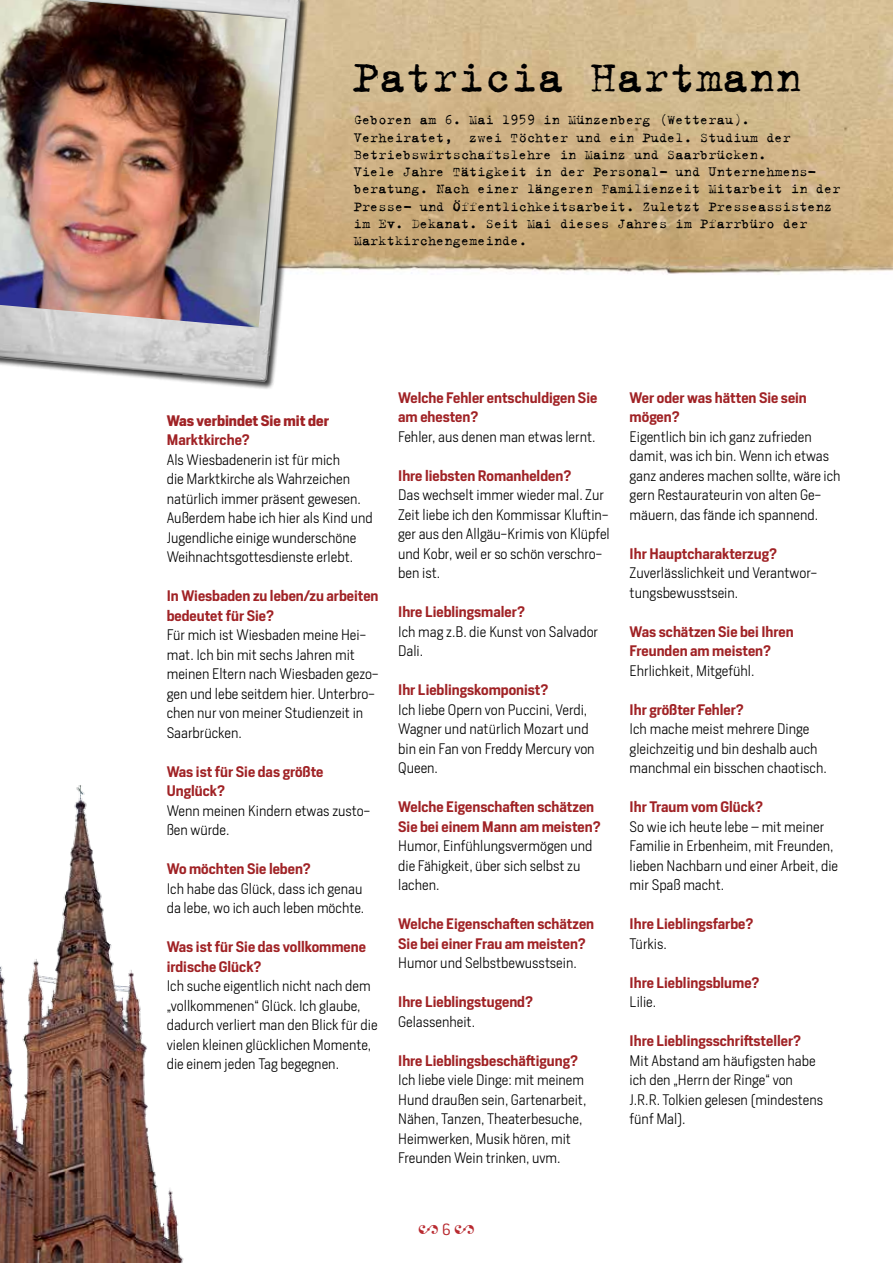
<style>
.page{position:relative;width:893px;height:1263px;background:#fff}
.page>*{position:absolute;margin:0;border:0;box-sizing:border-box;transform-origin:0 0}
.t1{font:48px "Trixie Text";color:#000}
.t2{font:18px "Adobe Garamond Pro";color:#b8292f}
.t3{font:15px/17.2px "Trixie Text";color:#000}
.t4{font:300 14.25px/19.5px "Heron Sans";color:#000}
.t5{font:600 14.25px/19.5px "Heron Sans";color:#a02225}
.t6{font:700 14.25px "Heron Sans";color:#a02225}
.s1{font-family:"Conduit ITC Std";font-weight:300}
</style>
<div class="page">
<img style="left:0;top:785px;width:184px;height:478px">
<img style="left:325px;top:0;width:568px;height:275px">
<img style="left:0;top:0;width:325px;height:389px">
<img style="left:0;top:0;width:286px;height:328px">
<h1 class="t1" style="left:353px;top:49px;width:450px">Patricia Hartmann</h1>
<p class="t3" style="left:354px;top:111px;width:488px">Geboren am 6. Mai 1959 in Münzenberg (Wetterau).<br>Verheiratet, zwei Töchter und ein Pudel. Studium der Betriebswirtschaftslehre in Mainz und Saarbrücken.<br>Viele Jahre Tätigkeit in der Personal- und Unternehmens&shy;beratung. Nach einer längeren Familienzeit Mitarbeit in der Presse- und Öffentlichkeitsarbeit. Zuletzt Presseassistenz im Ev. Dekanat. Seit Mai dieses Jahres im Pfarrbüro der Marktkirchengemeinde.</p>
<p class="t6" style="left:167px;top:411px;width:164px">Was verbindet Sie mit der</p>
<p class="t5" style="left:167px;top:430px;width:85px">Marktkirche?</p>
<p class="t4" style="left:167px;top:449px;width:208px">Als Wiesbadenerin ist für mich<br>die Marktkirche als Wahrzeichen natürlich immer präsent gewesen.<br>Außerdem habe ich hier als Kind und Jugendliche einige wunderschöne Weihnachtsgottesdienste erlebt.</p>
<p class="t5" style="left:167px;top:586px;width:213px">In Wiesbaden zu leben/zu arbeiten bedeutet für Sie?</p>
<p class="t4" style="left:167px;top:625px;width:213px">Für mich ist Wiesbaden meine Hei&shy;mat. Ich bin mit sechs Jahren mit meinen Eltern nach Wiesbaden gezo&shy;gen und lebe seitdem hier. Unterbro&shy;chen nur von meiner Studienzeit in<br>Saarbrücken.</p>
<p class="t5" style="left:167px;top:761px;width:158px">Was ist für Sie das größte<br>Unglück?</p>
<p class="t4" style="left:167px;top:800px;width:205px">Wenn meinen Kindern etwas zusto&shy;ßen würde.</p>
<p class="t5" style="left:167px;top:859px;width:146px">Wo möchten Sie leben?</p>
<p class="t4" style="left:167px;top:878px;width:199px">Ich habe das Glück, dass ich genau da lebe, wo ich auch leben möchte.</p>
<p class="t5" style="left:167px;top:937px;width:201px">Was ist für Sie das vollkommene irdische Glück?</p>
<p class="t4" style="left:167px;top:976px;width:212px">Ich suche eigentlich nicht nach dem „vollkommenen“ Glück. Ich glaube, dadurch verliert man den Blick für die vielen kleinen glücklichen Momente, die einem jeden Tag begegnen.</p>
<p class="t5" style="left:398px;top:388px;width:201px">Welche Fehler entschuldigen Sie am ehesten?</p>
<p class="t4" style="left:398px;top:427px;width:199px">Fehler, aus denen man etwas lernt.</p>
<p class="t5" style="left:398px;top:466px;width:175px">Ihre liebsten Romanhelden?</p>
<p class="t4" style="left:398px;top:485px;width:213px">Das wechselt immer wieder mal. Zur<br>Zeit liebe ich den Kommissar Kluftin&shy;ger aus den Allgäu-Krimis von Klüpfel und Kobr, weil er so schön verschro&shy;ben ist.</p>
<p class="t5" style="left:398px;top:602px;width:128px">Ihre Lieblingsmaler?</p>
<p class="t4" style="left:398px;top:622px;width:201px">Ich mag z.B. die Kunst von Salvador<br>Dali.</p>
<p class="t5" style="left:398px;top:680px;width:152px">Ihr Lieblingskomponist?</p>
<p class="t4" style="left:398px;top:700px;width:198px">Ich liebe Opern von Puccini, Verdi,<br>Wagner und natürlich Mozart und bin ein Fan von Freddy Mercury von<br>Queen.</p>
<p class="t5" style="left:398px;top:797px;width:204px">Welche Eigenschaften schätzen<br>Sie bei einem Mann am meisten?</p>
<p class="t4" style="left:398px;top:836px;width:196px">Humor, Einfühlungsvermögen und die Fähigkeit, über sich selbst zu lachen.</p>
<p class="t5" style="left:398px;top:914px;width:197px">Welche Eigenschaften schätzen<br>Sie bei einer Frau am meisten?</p>
<p class="t4" style="left:398px;top:953px;width:180px">Humor und Selbstbewusstsein.</p>
<p class="t5" style="left:398px;top:992px;width:136px">Ihre Lieblingstugend?</p>
<p class="t4" style="left:398px;top:1012px;width:78px">Gelassenheit.</p>
<p class="t5" style="left:398px;top:1051px;width:181px">Ihre Lieblingsbeschäftigung?</p>
<p class="t4" style="left:398px;top:1070px;width:190px">Ich liebe viele Dinge: mit meinem<br>Hund draußen sein, Gartenarbeit,<br>Nähen, Tanzen, Theaterbesuche,<br>Heimwerken, Musik hören, mit<br>Freunden Wein trinken, uvm.</p>
<p class="t5" style="left:630px;top:388px;width:179px">Wer oder was hätten Sie sein mögen?</p>
<p class="t4" style="left:630px;top:427px;width:213px">Eigentlich bin ich ganz zufrieden damit, was ich bin. Wenn ich etwas ganz anderes machen sollte, wäre ich gern Restaurateurin von alten Ge&shy;mäuern, das fände ich spannend.</p>
<p class="t5" style="left:630px;top:544px;width:149px">Ihr Hauptcharakterzug?</p>
<p class="t4" style="left:630px;top:563px;width:189px">Zuverlässlichkeit und Verantwor&shy;tungsbewusstsein.</p>
<p class="t5" style="left:630px;top:622px;width:166px">Was schätzen Sie bei Ihren<br>Freunden am meisten?</p>
<p class="t4" style="left:630px;top:660px;width:126px">Ehrlichkeit, Mitgefühl.</p>
<p class="t5" style="left:630px;top:700px;width:116px">Ihr größter Fehler?</p>
<p class="t4" style="left:630px;top:719px;width:199px">Ich mache meist mehrere Dinge gleichzeitig und bin deshalb auch manchmal ein bisschen chaotisch.</p>
<p class="t5" style="left:630px;top:797px;width:135px">Ihr Traum vom Glück?</p>
<p class="t4" style="left:630px;top:816px;width:210px">So wie ich heute lebe – mit meiner<br>Familie in Erbenheim, mit Freunden, lieben Nachbarn und einer Arbeit, die mir Spaß macht.</p>
<p class="t5" style="left:630px;top:914px;width:125px">Ihre Lieblingsfarbe?</p>
<p class="t4" style="left:630px;top:933px;width:39px">Türkis.</p>
<p class="t5" style="left:630px;top:973px;width:131px">Ihre Lieblingsblume?</p>
<p class="t4" style="left:630px;top:992px;width:28px">Lilie.</p>
<p class="t5" style="left:630px;top:1031px;width:173px">Ihre Lieblingsschriftsteller?</p>
<p class="t4" style="left:630px;top:1050px;width:195px">Mit Abstand am häufigsten habe ich den „Herrn der Ringe“ von<br>J.R.R. Tolkien gelesen (mindestens fünf Mal).</p>
<p class="t2" style="left:418px;top:1219px;width:58px">2 <span class="s1">6</span> 2</p>
</div>
